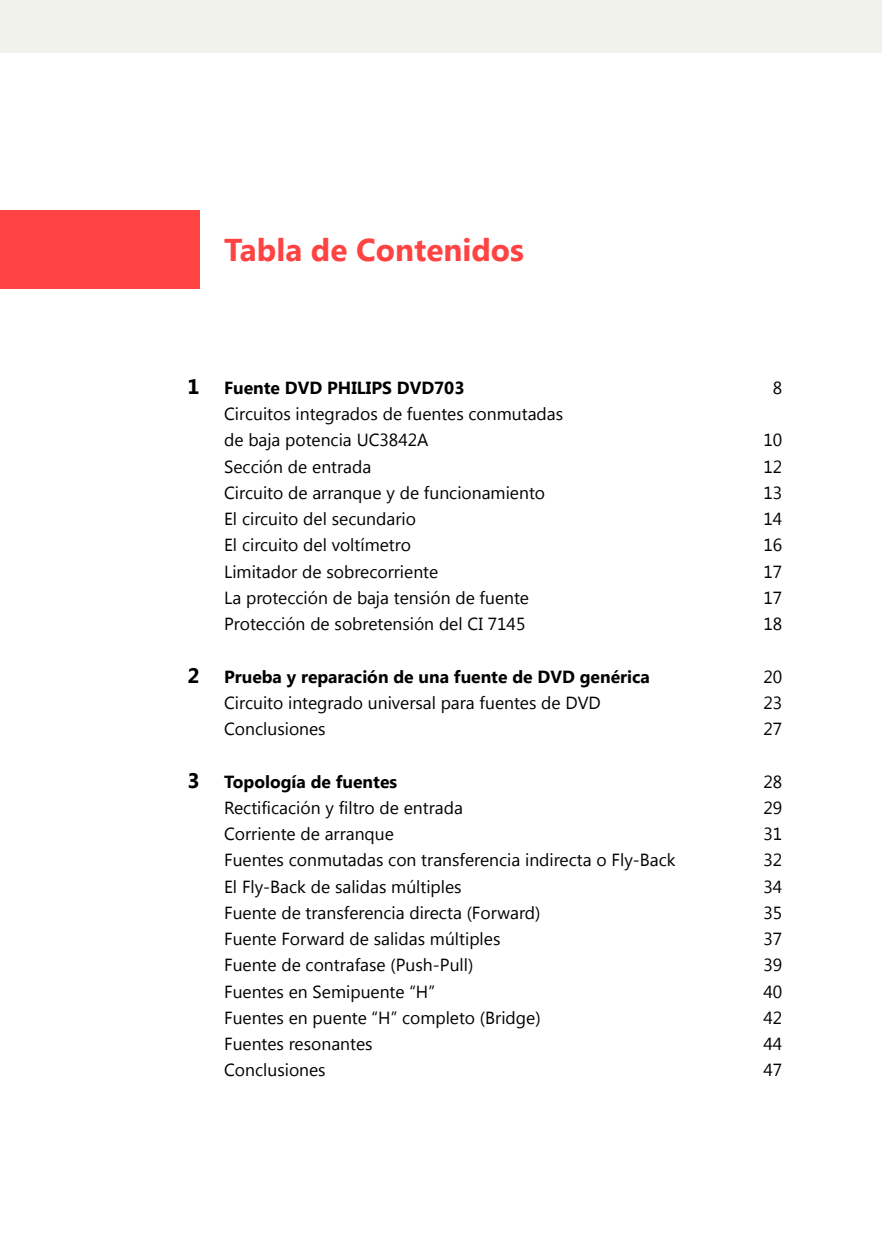
<style>
.page{position:relative;width:882px;height:1260px;background:#fff}
.page>*{position:absolute;margin:0;border:0;box-sizing:border-box;transform-origin:0 0}
.t1{font:700 31.5px "Segoe UI";color:#ff4242}
.t2{font:700 21px "Segoe UI";color:#000}
.t3{font:17.5px/26.2px "Segoe UI";color:#000}
.t4{font:700 17.5px "Segoe UI";color:#000}
</style>
<div class="page">
<div style="left:0;top:0;width:882px;height:53px;background:#f0f2eb"></div>
<div style="left:110px;top:210px;width:90px;height:79px;background:#ff4242"></div>
<div style="left:0;top:210px;width:123px;height:79px;background:#ff4242"></div>
<h1 class="t1" style="left:224px;top:227px;width:301px">Tabla de Contenidos</h1>
<p class="t2" style="left:187px;top:371px;width:14px">1</p>
<p class="t2" style="left:187px;top:660px;width:14px">2</p>
<p class="t2" style="left:187px;top:765px;width:14px">3</p>
<p class="t4" style="left:224px;top:375px;width:242px">Fuente DVD PHILIPS DVD703</p>
<p class="t3" style="left:773px;top:374px;width:11px">8</p>
<p class="t3" style="left:224px;top:400px;width:341px">Circuitos integrados de fuentes conmutadas de baja potencia UC3842A</p>
<p class="t3" style="left:764px;top:426px;width:20px">10</p>
<p class="t3" style="left:224px;top:452px;width:149px">Sección de entrada</p>
<p class="t3" style="left:764px;top:452px;width:20px">12</p>
<p class="t3" style="left:224px;top:479px;width:322px">Circuito de arranque y de funcionamiento</p>
<p class="t3" style="left:764px;top:479px;width:20px">13</p>
<p class="t3" style="left:224px;top:505px;width:193px">El circuito del secundario</p>
<p class="t3" style="left:764px;top:505px;width:20px">14</p>
<p class="t3" style="left:224px;top:531px;width:188px">El circuito del voltímetro</p>
<p class="t3" style="left:764px;top:531px;width:20px">16</p>
<p class="t3" style="left:224px;top:557px;width:216px">Limitador de sobrecorriente</p>
<p class="t3" style="left:764px;top:557px;width:20px">17</p>
<p class="t3" style="left:224px;top:584px;width:306px">La protección de baja tensión de fuente</p>
<p class="t3" style="left:764px;top:584px;width:20px">17</p>
<p class="t3" style="left:224px;top:610px;width:303px">Protección de sobretensión del CI 7145</p>
<p class="t3" style="left:764px;top:610px;width:20px">18</p>
<p class="t4" style="left:224px;top:664px;width:427px">Prueba y reparación de una fuente de DVD genérica</p>
<p class="t3" style="left:763px;top:662px;width:20px">20</p>
<p class="t3" style="left:224px;top:689px;width:378px">Circuito integrado universal para fuentes de DVD</p>
<p class="t3" style="left:764px;top:689px;width:20px">23</p>
<p class="t3" style="left:224px;top:715px;width:103px">Conclusiones</p>
<p class="t3" style="left:764px;top:715px;width:20px">27</p>
<p class="t4" style="left:224px;top:769px;width:175px">Topología de fuentes</p>
<p class="t3" style="left:764px;top:767px;width:20px">28</p>
<p class="t3" style="left:224px;top:794px;width:240px">Rectificación y filtro de entrada</p>
<p class="t3" style="left:764px;top:794px;width:20px">29</p>
<p class="t3" style="left:224px;top:820px;width:171px">Corriente de arranque</p>
<p class="t3" style="left:764px;top:820px;width:20px">31</p>
<p class="t3" style="left:224px;top:846px;width:453px">Fuentes conmutadas con transferencia indirecta o Fly-Back</p>
<p class="t3" style="left:764px;top:846px;width:20px">32</p>
<p class="t3" style="left:224px;top:872px;width:239px">El Fly-Back de salidas múltiples</p>
<p class="t3" style="left:764px;top:872px;width:20px">34</p>
<p class="t3" style="left:224px;top:899px;width:318px">Fuente de transferencia directa (Forward)</p>
<p class="t3" style="left:764px;top:899px;width:20px">35</p>
<p class="t3" style="left:224px;top:925px;width:278px">Fuente Forward de salidas múltiples</p>
<p class="t3" style="left:764px;top:925px;width:20px">37</p>
<p class="t3" style="left:224px;top:951px;width:251px">Fuente de contrafase (Push-Pull)</p>
<p class="t3" style="left:764px;top:951px;width:20px">39</p>
<p class="t3" style="left:224px;top:977px;width:212px">Fuentes en Semipuente “H”</p>
<p class="t3" style="left:764px;top:977px;width:20px">40</p>
<p class="t3" style="left:224px;top:1004px;width:318px">Fuentes en puente “H” completo (Bridge)</p>
<p class="t3" style="left:764px;top:1004px;width:20px">42</p>
<p class="t3" style="left:224px;top:1030px;width:150px">Fuentes resonantes</p>
<p class="t3" style="left:764px;top:1030px;width:20px">44</p>
<p class="t3" style="left:224px;top:1056px;width:103px">Conclusiones</p>
<p class="t3" style="left:764px;top:1056px;width:20px">47</p>
</div>
